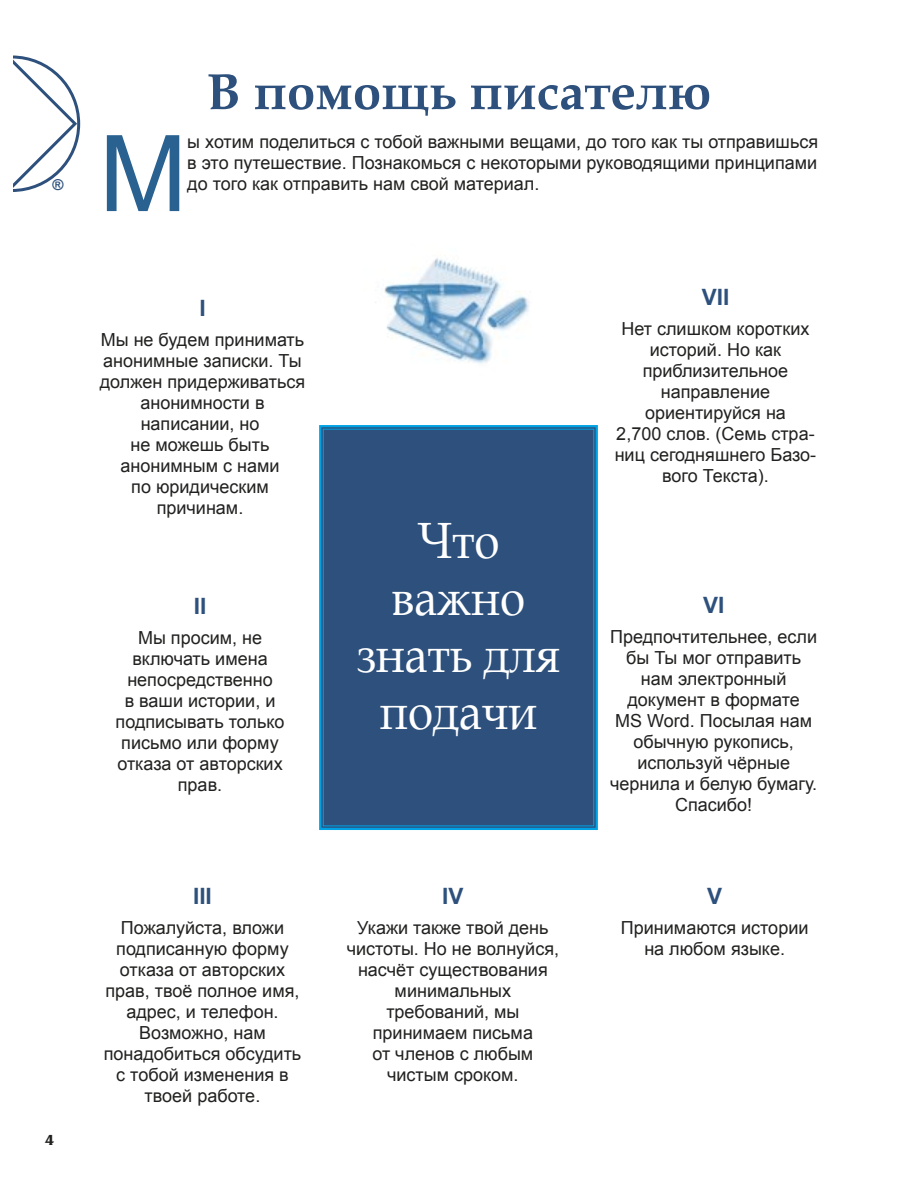
<style>
.page{position:relative;width:918px;height:1188px;background:#fff}
.page>*{position:absolute;margin:0;border:0;box-sizing:border-box;transform-origin:0 0}
.body_text_fritz_12_5_pt{font:106.05px "Arial";color:#296191}
.box_tex_34pt{font:51px/57px "Book Antiqua";color:#fff;text-align:center;scale:.9 1}
.main_title{font:700 51px "Book Antiqua";color:#2d507c}
.body_text_fritz_12_5_pt-2{font:700 22.5px "Arial";color:#2d507c}
.body_text_fritz_12_5_pt-3{font:18px/21px "Arial";color:#212120;text-align:center}
.t1{font:700 15px "Arial";color:#2d507c}
.t2{font:700 15px "Friz Quadrata IT Cby BT";color:#212120}
</style>
<div class="page">
<svg style="left:13px;top:55px;width:68px;height:137px"></svg>
<img style="left:384px;top:258px;width:145px;height:106px">
<div style="left:319px;top:425px;width:279px;height:405px;background:#2d507c"></div>
<div style="left:323px;top:429px;width:271px;height:397px;border:1px solid #00a2e3"></div>
<p class="t1" style="left:52px;top:174px;width:13px">®</p>
<p class="t2" style="left:45px;top:1131px;width:10px">4</p>
<p class="main_title" style="left:207px;top:57px;width:506px">В помощь писателю</p>
<p class="body_text_fritz_12_5_pt" style="left:99px;top:104px;width:90px">М</p>
<p class="body_text_fritz_12_5_pt-3" style="left:187px;top:131px;width:632px;text-align:justify">ы хотим поделиться с тобой важными вещами, до того как ты отправишься в это путешествие. Познакомься с некоторыми руководящими принципами до того как отправить нам свой материал.</p>
<p class="body_text_fritz_12_5_pt-2" style="left:199px;top:294px;width:8px">I</p>
<p class="body_text_fritz_12_5_pt-3" style="left:100px;top:330px;width:207px">Мы не будем принимать анонимные записки. Ты должен придерживаться анонимности в написании, но<br>не можешь быть анонимным с нами<br>по юридическим причинам.</p>
<p class="body_text_fritz_12_5_pt-2" style="left:194px;top:591px;width:14px">II</p>
<p class="body_text_fritz_12_5_pt-3" style="left:116px;top:628px;width:170px">Мы просим, не включать имена непосредственно<br>в ваши истории, и подписывать только письмо или форму отказа от авторских прав.</p>
<p class="body_text_fritz_12_5_pt-2" style="left:193px;top:881px;width:20px">III</p>
<p class="body_text_fritz_12_5_pt-3" style="left:104px;top:917px;width:199px">Пожалуйста, вложи подписанную форму отказа от авторских прав, твоё полное имя, адрес, и телефон.<br>Возможно, нам понадобиться обсудить с тобой изменения в твоей работе.</p>
<p class="box_tex_34pt" style="left:357px;top:511px;width:227px">Что важно знать для подачи</p>
<p class="body_text_fritz_12_5_pt-2" style="left:442px;top:881px;width:23px">IV</p>
<p class="body_text_fritz_12_5_pt-3" style="left:347px;top:917px;width:214px">Укажи также твой день чистоты. Но не волнуйся, насчёт существования минимальных требований, мы принимаем письма<br>от членов с любым чистым сроком.</p>
<p class="body_text_fritz_12_5_pt-2" style="left:702px;top:282px;width:29px">VII</p>
<p class="body_text_fritz_12_5_pt-3" style="left:615px;top:318px;width:203px">Нет слишком коротких историй. Но как приблизительное направление ориентируйся на<br>2,700 слов. (Семь стра&shy;ниц сегодняшнего Базо&shy;вого Текста).</p>
<p class="body_text_fritz_12_5_pt-2" style="left:703px;top:590px;width:23px">VI</p>
<p class="body_text_fritz_12_5_pt-3" style="left:610px;top:626px;width:209px">Предпочтительнее, если бы Ты мог отправить нам электронный документ в формате<br>MS Word. Посылая нам обычную рукопись, используй чёрные чернила и белую бумагу.<br>Спасибо!</p>
<p class="body_text_fritz_12_5_pt-2" style="left:707px;top:881px;width:17px">V</p>
<p class="body_text_fritz_12_5_pt-3" style="left:621px;top:917px;width:189px">Принимаются истории на любом языке.</p>
</div>
